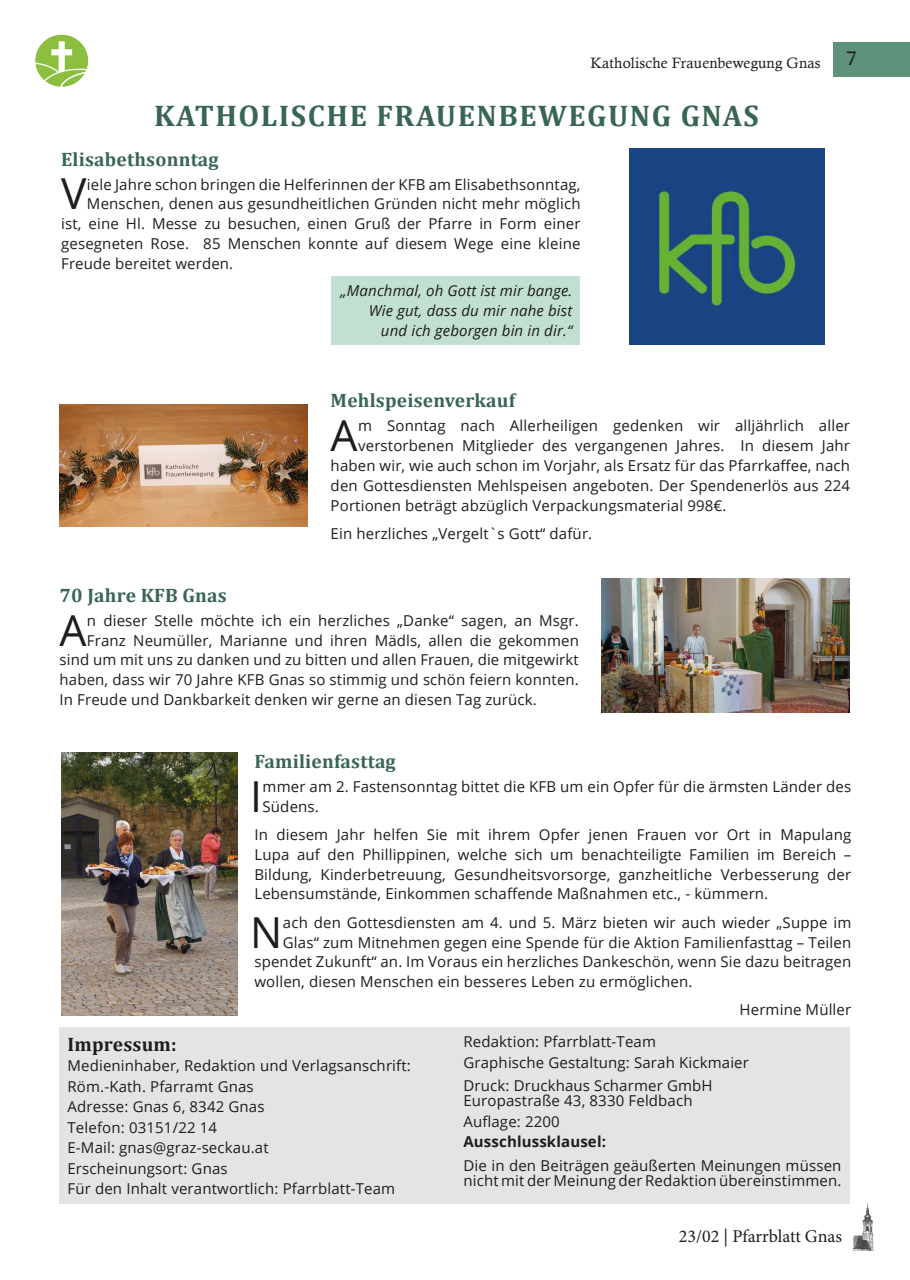
<style>
.page{position:relative;width:910px;height:1280px;background:#fff}
.page>*{position:absolute;margin:0;border:0;box-sizing:border-box;transform-origin:0 0}
.Seitentext{font:42.75px "Open Sans";color:#1d1d1b}
.Heading_B_-_big__Lef{font:700 30px "Cambria";letter-spacing:.05em;color:#386652}
.Unterüberschrift_Far{font:700 19.5px "Cambria";letter-spacing:.01em;color:#386652}
.Unterüberschrift_Cal{font:700 19.5px "Cambria";letter-spacing:.01em;color:#1d1d1b}
.t1{font:18px "Minion Pro";letter-spacing:-.005em;color:#1d1d1b}
.Seitentext-2{font:15px/19.8px "Open Sans";letter-spacing:.01em;color:#1d1d1b}
.Seitentext_links{font:15px/15px "Open Sans";letter-spacing:.01em;color:#1d1d1b}
.Seitentext-3{font:italic 15px/19.8px "Open Sans";letter-spacing:.01em;color:#1d1d1b;text-align:right}
.kleine_Texte__Abschn{font:15px "Calisto";letter-spacing:.01em;color:#1d1d1b}
.Seitentext_links-2{font:700 15px "Open Sans";letter-spacing:.01em;color:#1d1d1b}
</style>
<div class="page">
<div style="left:833px;top:43px;width:77px;height:34px;background:#5e927b"></div>
<img style="left:853px;top:1203px;width:21px;height:47px">
<img style="left:35px;top:34px;width:53px;height:53px">
<div style="left:59px;top:1027px;width:791px;height:176px;background:#e4e4e3"></div>
<img style="left:629px;top:149px;width:196px;height:195px">
<img style="left:602px;top:579px;width:248px;height:134px">
<img style="left:61px;top:753px;width:176px;height:262px">
<img style="left:59px;top:404px;width:249px;height:123px">
<div style="left:331px;top:276px;width:249px;height:68px;background:#c2e0d2"></div>
<p class="kleine_Texte__Abschn" style="left:590px;top:54px;width:268px">Katholische Frauenbewegung Gnas <sup>7</sup></p>
<p class="Heading_B_-_big__Lef" style="left:154px;top:95px;width:606px">KATHOLISCHE FRAUENBEWEGUNG GNAS</p>
<p class="Unterüberschrift_Far" style="left:61px;top:145px;width:159px">Elisabethsonntag</p>
<p class="Seitentext" style="left:61px;top:165px;width:27px">V</p>
<p class="Seitentext-2" style="left:87px;top:174px;width:495px">iele Jahre schon bringen die Helferinnen der KFB am Elisabethsonntag,</p>
<p class="Seitentext-2" style="left:87px;top:194px;width:495px">Menschen, denen aus gesundheitlichen Gründen nicht mehr möglich</p>
<p class="Seitentext-2" style="left:61px;top:213px;width:521px">ist, eine Hl. Messe zu besuchen, einen Gruß der Pfarre in Form einer</p>
<p class="Seitentext-2" style="left:61px;top:233px;width:521px">gesegneten Rose. 85 Menschen konnte auf diesem Wege eine kleine</p>
<p class="Seitentext-2" style="left:61px;top:253px;width:174px">Freude bereitet werden.</p>
<p class="Seitentext-3" style="left:340px;top:280px;width:233px">„Manchmal, oh Gott ist mir bange.<br>Wie gut, dass du mir nahe bist und ich geborgen bin in dir.“</p>
<p class="Unterüberschrift_Far" style="left:331px;top:387px;width:186px">Mehlspeisenverkauf</p>
<p class="Seitentext" style="left:331px;top:406px;width:29px">A</p>
<p class="Seitentext-2" style="left:358px;top:416px;width:493px">m Sonntag nach Allerheiligen gedenken wir alljährlich aller</p>
<p class="Seitentext-2" style="left:358px;top:435px;width:493px">verstorbenen Mitglieder des vergangenen Jahres. In diesem Jahr</p>
<p class="Seitentext-2" style="left:331px;top:455px;width:521px">haben wir, wie auch schon im Vorjahr, als Ersatz für das Pfarrkaffee, nach</p>
<p class="Seitentext-2" style="left:331px;top:475px;width:521px">den Gottesdiensten Mehlspeisen angeboten. Der Spendenerlös aus 224</p>
<p class="Seitentext-2" style="left:331px;top:495px;width:397px">Portionen beträgt abzüglich Verpackungsmaterial 998€.</p>
<p class="Seitentext-2" style="left:331px;top:523px;width:263px">Ein herzliches „Vergelt`s Gott“ dafür.</p>
<p class="Unterüberschrift_Far" style="left:59px;top:581px;width:169px">70 Jahre KFB Gnas</p>
<p class="Seitentext" style="left:59px;top:601px;width:29px">A</p>
<p class="Seitentext-2" style="left:87px;top:610px;width:493px">n dieser Stelle möchte ich ein herzliches „Danke“ sagen, an Msgr.</p>
<p class="Seitentext-2" style="left:87px;top:630px;width:493px">Franz Neumüller, Marianne und ihren Mädls, allen die gekommen</p>
<p class="Seitentext-2" style="left:59px;top:650px;width:521px">sind um mit uns zu danken und zu bitten und allen Frauen, die mitgewirkt</p>
<p class="Seitentext-2" style="left:59px;top:669px;width:521px">haben, dass wir 70 Jahre KFB Gnas so stimmig und schön feiern konnten.</p>
<p class="Seitentext-2" style="left:59px;top:689px;width:479px">In Freude und Dankbarkeit denken wir gerne an diesen Tag zurück.</p>
<p class="Unterüberschrift_Far" style="left:254px;top:747px;width:143px">Familienfasttag</p>
<p class="Seitentext" style="left:250px;top:767px;width:13px">I</p>
<p class="Seitentext-2" style="left:263px;top:776px;width:590px">mmer am 2. Fastensonntag bittet die KFB um ein Opfer für die ärmsten Länder des<br>Südens.</p>
<p class="Seitentext-2" style="left:254px;top:824px;width:598px;text-align:justify">In diesem Jahr helfen Sie mit ihrem Opfer jenen Frauen vor Ort in Mapulang Lupa auf den Phillippinen, welche sich um benachteiligte Familien im Bereich – Bildung, Kinderbetreuung, Gesundheitsvorsorge, ganzheitliche Verbesserung der Lebensumstände, Einkommen schaffende Maßnahmen etc., - kümmern.</p>
<p class="Seitentext" style="left:250px;top:903px;width:34px">N</p>
<p class="Seitentext-2" style="left:283px;top:912px;width:570px">ach den Gottesdiensten am 4. und 5. März bieten wir auch wieder „Suppe im</p>
<p class="Seitentext-2" style="left:283px;top:932px;width:570px">Glas“ zum Mitnehmen gegen eine Spende für die Aktion Familienfasttag – Teilen</p>
<p class="Seitentext-2" style="left:254px;top:951px;width:598px">spendet Zukunft“ an. Im Voraus ein herzliches Dankeschön, wenn Sie dazu beitragen</p>
<p class="Seitentext-2" style="left:254px;top:971px;width:439px">wollen, diesen Menschen ein besseres Leben zu ermöglichen.</p>
<p class="Seitentext-2" style="left:740px;top:1000px;width:113px">Hermine Müller</p>
<p class="Unterüberschrift_Cal" style="left:68px;top:1030px;width:111px">Impressum:</p>
<p class="Seitentext_links" style="left:68px;top:1058px;width:345px">Medieninhaber, Redaktion und Verlagsanschrift:</p>
<p class="Seitentext_links" style="left:68px;top:1078px;width:188px">Röm.-Kath. Pfarramt Gnas</p>
<p class="Seitentext_links" style="left:68px;top:1099px;width:199px">Adresse: Gnas 6, 8342 Gnas</p>
<p class="Seitentext_links" style="left:68px;top:1119px;width:151px">Telefon: 03151/22 14</p>
<p class="Seitentext_links" style="left:68px;top:1140px;width:203px">E-Mail: gnas@graz-seckau.at</p>
<p class="Seitentext_links" style="left:68px;top:1160px;width:162px">Erscheinungsort: Gnas</p>
<p class="Seitentext_links" style="left:68px;top:1181px;width:329px">Für den Inhalt verantwortlich: Pfarrblatt-Team</p>
<p class="Seitentext_links" style="left:463px;top:1034px;width:194px">Redaktion: Pfarrblatt-Team</p>
<p class="Seitentext_links" style="left:463px;top:1054px;width:287px">Graphische Gestaltung: Sarah Kickmaier</p>
<p class="Seitentext_links" style="left:463px;top:1078px;width:251px">Druck: Druckhaus Scharmer GmbH<br>Europastraße 43, 8330 Feldbach</p>
<p class="Seitentext_links" style="left:463px;top:1113px;width:98px">Auflage: 2200</p>
<p class="Seitentext_links-2" style="left:463px;top:1131px;width:144px">Ausschlussklausel:</p>
<p class="Seitentext_links" style="left:463px;top:1157px;width:379px">Die in den Beiträgen geäußerten Meinungen müssen nicht mit der Meinung der Redaktion übereinstimmen.</p>
<p class="t1" style="left:679px;top:1224px;width:164px">23/02 | Pfarrblatt Gnas</p>
</div>
